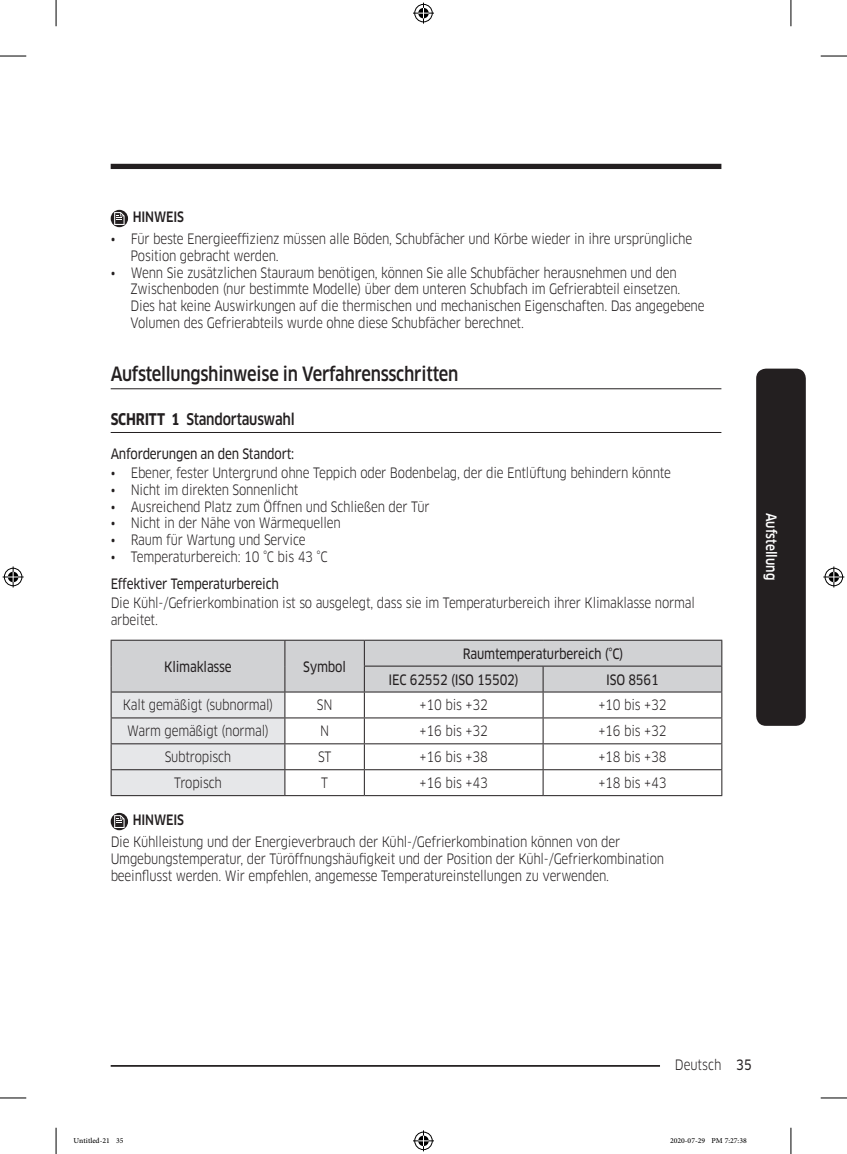
<style>
.page{position:relative;width:847px;height:1154px;background:#fff}
.page>*{position:absolute;margin:0;border:0;box-sizing:border-box;transform-origin:0 0}
.t1{font:500 19.25px "Samsung Clan Pro";letter-spacing:-.015em;color:#231f20;scale:.85 1}
.t2{font:500 15.75px "Samsung Clan Pro";letter-spacing:-.015em;color:#231f20;scale:.85 1}
.P_Center{font:14px/16.8px "Samsung Clan Pro";letter-spacing:-.015em;color:#231f20;scale:.85 1}
.P_Center-2{font:14px "Samsung Clan Pro News";letter-spacing:-.015em;color:#231f20;scale:.85 1}
.DL_DT_Icon{font:500 14px "Samsung Clan Pro";letter-spacing:-.015em;color:#231f20;scale:.85 1}
.Sidebar{font:500 14px "Samsung Clan Pro";color:#fff;scale:.85 1}
.t3{font:10.5px "Adobe Arabic";color:#000}
.s1{font-weight:700}
.s2{font-family:"Samsung Clan Pro News"}
</style>
<div class="page">
<div style="left:111px;top:164px;width:610px;height:5px;background:#231f20"></div>
<hr style="left:111px;top:1065px;width:610px;height:2px;background:#231f20">
<div style="left:659px;top:1055px;width:77px;height:17px;background:#fff"></div>
<div style="left:755px;top:369px;width:50px;height:357px;background:#231f20;border-radius:10px"></div>
<hr style="left:111px;top:388px;width:610px;height:1px;background:#231f20">
<hr style="left:111px;top:432px;width:610px;height:1px;background:#231f20">
<svg style="left:111px;top:210px;width:17px;height:17px"></svg>
<svg style="left:114px;top:212px;width:10px;height:13px"></svg>
<svg style="left:111px;top:640px;width:611px;height:155px"></svg>
<hr style="left:111px;top:795px;width:174px;height:1px;background:#231f20">
<hr style="left:285px;top:795px;width:79px;height:1px;background:#231f20">
<hr style="left:364px;top:795px;width:179px;height:1px;background:#231f20">
<hr style="left:543px;top:795px;width:179px;height:1px;background:#231f20">
<svg style="left:111px;top:813px;width:17px;height:17px"></svg>
<svg style="left:114px;top:815px;width:10px;height:13px"></svg>
<svg style="left:0;top:56px;width:26px;height:1px"></svg>
<svg style="left:820px;top:56px;width:26px;height:1px"></svg>
<svg style="left:0;top:1097px;width:26px;height:1px"></svg>
<svg style="left:820px;top:1097px;width:26px;height:1px"></svg>
<svg style="left:56px;top:0;width:1px;height:26px"></svg>
<svg style="left:56px;top:1128px;width:1px;height:26px"></svg>
<svg style="left:790px;top:0;width:1px;height:26px"></svg>
<svg style="left:790px;top:1128px;width:1px;height:26px"></svg>
<svg style="left:413px;top:3px;width:21px;height:21px"></svg>
<svg style="left:413px;top:1130px;width:21px;height:21px"></svg>
<svg style="left:3px;top:566px;width:21px;height:21px"></svg>
<svg style="left:823px;top:566px;width:21px;height:21px"></svg>
<p class="DL_DT_Icon" style="left:133px;top:209px;width:62px">HINWEIS</p>
<p class="P_Center" style="left:130px;top:230px;width:662px;text-indent:-20px">• Für beste Energieeffizienz müssen alle Böden, Schubfächer und Körbe wieder in ihre ursprüngliche<br>Position gebracht werden.</p>
<p class="P_Center" style="left:130px;top:264px;width:676px;text-indent:-20px">• Wenn Sie zusätzlichen Stauraum benötigen, können Sie alle Schubfächer herausnehmen und den Zwischenboden (nur bestimmte Modelle) über dem unteren Schubfach im Gefrierabteil einsetzen.<br>Dies hat keine Auswirkungen auf die thermischen und mechanischen Eigenschaften. Das angegebene Volumen des Gefrierabteils wurde ohne diese Schubfächer berechnet.</p>
<h2 class="t1" style="left:111px;top:362px;width:410px">Aufstellungshinweise in Verfahrensschritten</h2>
<p class="t2" style="left:111px;top:410px;width:218px"><span class="s1">SCHRITT 1</span> Standortauswahl</p>
<h4 class="P_Center-2" style="left:111px;top:445px;width:217px">Anforderungen an den Standort:</h4>
<p class="P_Center" style="left:111px;top:464px;width:660px">• Ebener, fester Untergrund ohne Teppich oder Bodenbelag, der die Entlüftung behindern könnte</p>
<p class="P_Center" style="left:111px;top:481px;width:222px">• Nicht im direkten Sonnenlicht</p>
<p class="P_Center" style="left:111px;top:498px;width:376px">• Ausreichend Platz zum Öffnen und Schließen der Tür</p>
<p class="P_Center" style="left:111px;top:515px;width:272px">• Nicht in der Nähe von Wärmequellen</p>
<p class="P_Center" style="left:111px;top:532px;width:230px">• Raum für Wartung und Service</p>
<p class="P_Center" style="left:111px;top:548px;width:257px">• Temperaturbereich: 10 °C bis 43 °C</p>
<h4 class="P_Center-2" style="left:111px;top:575px;width:199px">Effektiver Temperaturbereich</h4>
<p class="P_Center" style="left:111px;top:594px;width:688px">Die Kühl-/Gefrierkombination ist so ausgelegt, dass sie im Temperaturbereich ihrer Klimaklasse normal arbeitet.</p>
<p class="P_Center-2" style="left:164px;top:658px;width:81px">Klimaklasse</p>
<p class="P_Center-2" style="left:303px;top:658px;width:52px">Symbol</p>
<p class="P_Center-2" style="left:462px;top:645px;width:190px">Raumtemperaturbereich (°C)</p>
<p class="P_Center-2" style="left:388px;top:671px;width:154px">IEC 62552 (ISO 15502)</p>
<p class="P_Center-2" style="left:606px;top:671px;width:63px">ISO 8561</p>
<p class="P_Center" style="left:123px;top:697px;width:178px">Kalt gemäßigt (subnormal)</p>
<p class="P_Center" style="left:317px;top:697px;width:20px">SN</p>
<p class="P_Center" style="left:419px;top:697px;width:82px">+10 bis +32</p>
<p class="P_Center" style="left:598px;top:697px;width:82px">+10 bis +32</p>
<p class="P_Center" style="left:127px;top:723px;width:168px">Warm gemäßigt (normal)</p>
<p class="P_Center" style="left:320px;top:723px;width:12px">N</p>
<p class="P_Center" style="left:419px;top:723px;width:82px">+16 bis +32</p>
<p class="P_Center" style="left:598px;top:723px;width:82px">+16 bis +32</p>
<p class="P_Center" style="left:165px;top:749px;width:80px">Subtropisch</p>
<p class="P_Center" style="left:318px;top:749px;width:17px">ST</p>
<p class="P_Center" style="left:419px;top:749px;width:82px">+16 bis +38</p>
<p class="P_Center" style="left:598px;top:749px;width:82px">+18 bis +38</p>
<p class="P_Center" style="left:174px;top:774px;width:58px">Tropisch</p>
<p class="P_Center" style="left:321px;top:774px;width:10px">T</p>
<p class="P_Center" style="left:419px;top:774px;width:82px">+16 bis +43</p>
<p class="P_Center" style="left:598px;top:774px;width:82px">+18 bis +43</p>
<p class="DL_DT_Icon" style="left:133px;top:812px;width:62px">HINWEIS</p>
<p class="P_Center" style="left:111px;top:833px;width:652px">Die Kühlleistung und der Energieverbrauch der Kühl-/Gefrierkombination können von der<br>Umgebungstemperatur, der Türöffnungshäufigkeit und der Position der Kühl-/Gefrierkombination beeinflusst werden. Wir empfehlen, angemesse Temperatureinstellungen zu verwenden.</p>
<p class="Sidebar" style="left:779px;top:513px;width:81px;rotate:90deg">Aufstellung</p>
<p class="P_Center" style="left:674px;top:1056px;width:92px">Deutsch <span class="s2">35</span></p>
<p class="t3" style="left:74px;top:1133px;width:51px">Untitled-21 35</p>
<p class="t3" style="left:669px;top:1133px;width:78px">2020-07-29 PM 7:27:38</p>
</div>
